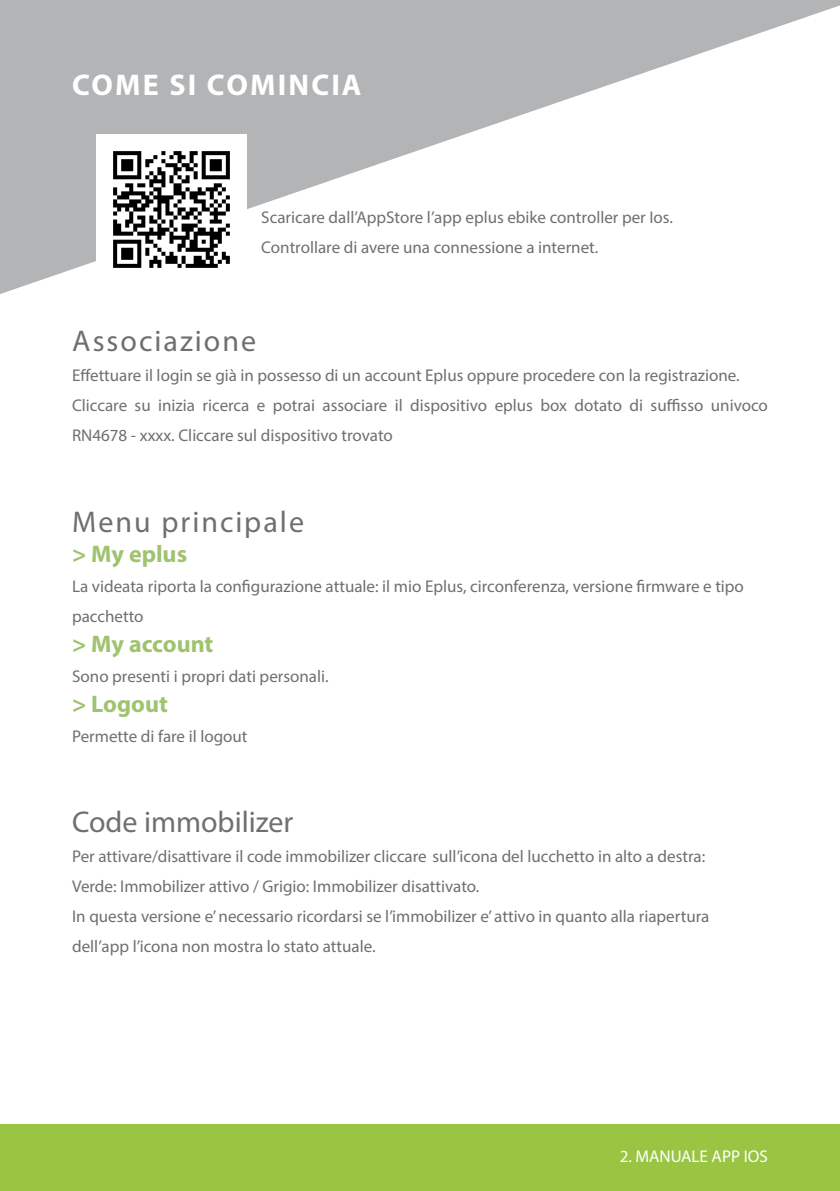
<style>
.page{position:relative;width:840px;height:1191px;background:#fff}
.page>*{position:absolute;margin:0;border:0;box-sizing:border-box;transform-origin:0 0}
.t1{font:30px "Myriad Pro";letter-spacing:.06em;color:#6d6f71}
.t2{font:30px "Myriad Pro";color:#6d6f71}
.t3{font:700 30px "Myriad Pro";letter-spacing:.07em;color:#fff}
.t4{font:700 24px "Myriad Pro";color:#9fc36e}
.t5{font:17px/30px "Myriad Pro";color:#6d6f71}
.t6{font:17px "Myriad Pro";color:#fff}
</style>
<div class="page">
<div style="left:0;top:1124px;width:839px;height:67px;background:#99c542"></div>
<svg style="left:0;top:0;width:839px;height:294px"></svg>
<img style="left:96px;top:135px;width:150px;height:150px">
<h1 class="t3" style="left:72px;top:65px;width:291px">COME SI COMINCIA</h1>
<p class="t5" style="left:261px;top:202px;width:413px">Scaricare dall’AppStore l’app eplus ebike controller per Ios.<br>Controllare di avere una connessione a internet.</p>
<h1 class="t1" style="left:72px;top:323px;width:186px">Associazione</h1>
<p class="t5" style="left:72px;top:360px;width:697px">Effettuare il login se già in possesso di un account Eplus oppure procedere con la registrazione.<br>Cliccare su inizia ricerca e potrai associare il dispositivo eplus box dotato di suffisso univoco<br>RN4678 - xxxx. Cliccare sul dispositivo trovato</p>
<h1 class="t1" style="left:72px;top:503px;width:233px">Menu principale</h1>
<h2 class="t4" style="left:72px;top:538px;width:116px">&gt; My eplus</h2>
<p class="t5" style="left:72px;top:570px;width:673px">La videata riporta la configurazione attuale: il mio Eplus, circonferenza, versione firmware e tipo pacchetto</p>
<h2 class="t4" style="left:72px;top:628px;width:143px">&gt; My account</h2>
<p class="t5" style="left:72px;top:660px;width:258px">Sono presenti i propri dati personali.</p>
<h2 class="t4" style="left:72px;top:688px;width:97px">&gt; Logout</h2>
<p class="t5" style="left:72px;top:720px;width:177px">Permette di fare il logout</p>
<h1 class="t2" style="left:72px;top:803px;width:223px">Code immobilizer</h1>
<p class="t5" style="left:72px;top:840px;width:638px">Per attivare/disattivare il code immobilizer cliccare sull’icona del lucchetto in alto a destra:<br>Verde: Immobilizer attivo / Grigio: Immobilizer disattivato.<br>In questa versione e’ necessario ricordarsi se l’immobilizer e’ attivo in quanto alla riapertura dell’app l’icona non mostra lo stato attuale.</p>
<p class="t6" style="left:619px;top:1145px;width:150px">2. MANUALE APP IOS</p>
</div>
